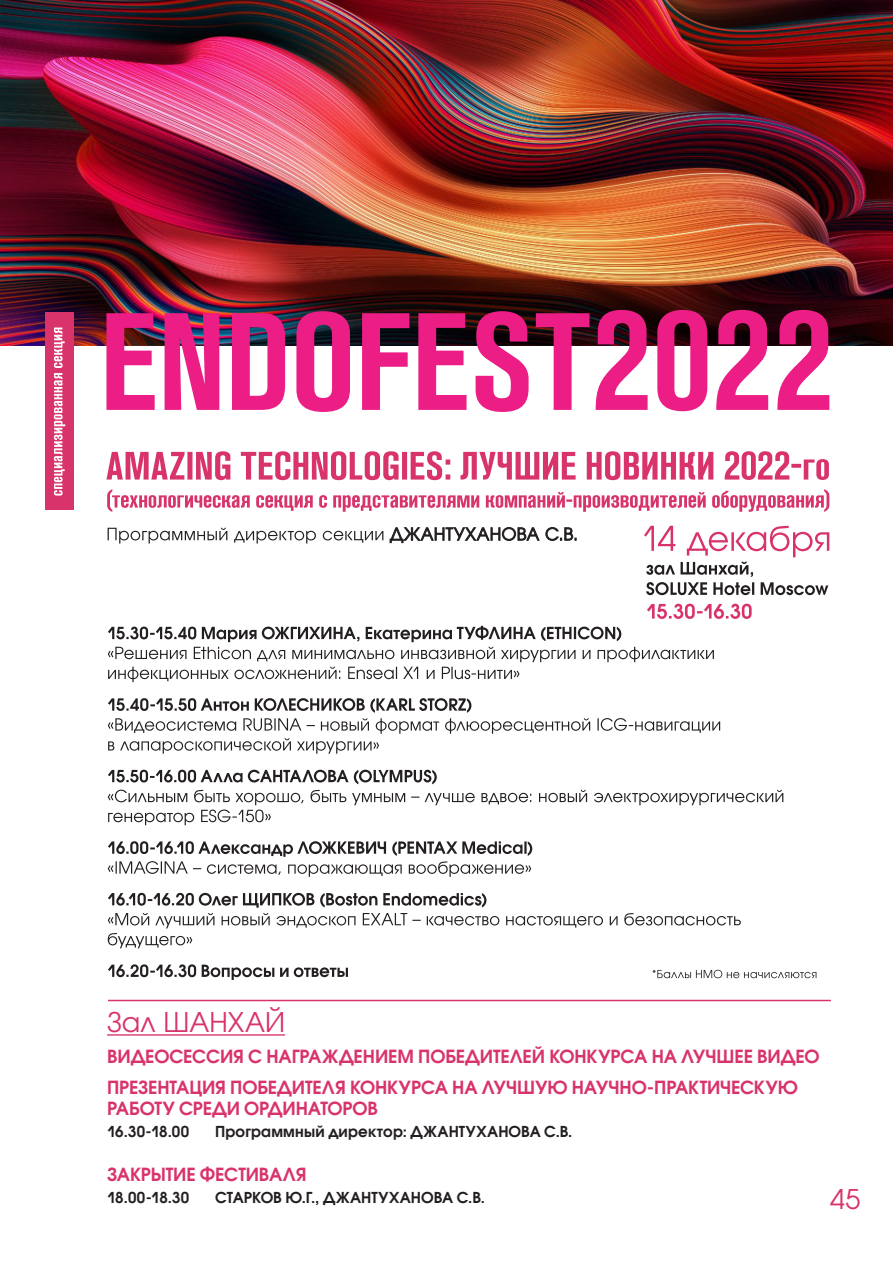
<style>
.page{position:relative;width:893px;height:1263px;background:#fff}
.page>*{position:absolute;margin:0;border:0;box-sizing:border-box;transform-origin:0 0}
.t1{font:27px "Avant Garde Gothic C";color:#d8336a}
.t2{font:700 18px/21.6px "Avant Garde Gothic C";letter-spacing:-.005em;color:#d8336a}
.t3{font:700 15px "Avant Garde Gothic C";letter-spacing:.01em;color:#231f20}
</style>
<div class="page">
<img style="left:0;top:0;width:893px;height:346px">
<svg style="left:390px;top:527px;width:186px;height:16px"></svg>
<svg style="left:108px;top:528px;width:275px;height:15px"></svg>
<svg style="left:107px;top:489px;width:722px;height:23px"></svg>
<svg style="left:106px;top:451px;width:723px;height:29px"></svg>
<svg style="left:647px;top:604px;width:105px;height:15px"></svg>
<svg style="left:652px;top:970px;width:164px;height:8px"></svg>
<svg style="left:108px;top:964px;width:240px;height:16px"></svg>
<svg style="left:108px;top:893px;width:633px;height:55px"></svg>
<svg style="left:108px;top:841px;width:424px;height:36px"></svg>
<svg style="left:108px;top:790px;width:675px;height:35px"></svg>
<svg style="left:108px;top:770px;width:329px;height:14px"></svg>
<svg style="left:108px;top:698px;width:612px;height:56px"></svg>
<svg style="left:108px;top:626px;width:606px;height:56px"></svg>
<svg style="left:106px;top:310px;width:723px;height:102px;fill:#ed1d86"></svg>
<svg style="left:644px;top:526px;width:185px;height:69px"></svg>
<div style="left:45px;top:313px;width:28px;height:197px;background:#d8336a"></div>
<svg style="left:54px;top:328px;width:11px;height:168px"></svg>
<hr style="left:108px;top:1000px;width:723px;height:1px;background:#d8336a">
<hr style="left:107px;top:1034px;width:178px;height:2px;background:#d8336a">
<p class="t1" style="left:107px;top:1006px;width:179px">Зал ШАНХАЙ</p>
<p class="t2" style="left:107px;top:1046px;width:714px">ВИДЕОСЕССИЯ С НАГРАЖДЕНИЕМ ПОБЕДИТЕЛЕЙ КОНКУРСА НА ЛУЧШЕЕ ВИДЕО</p>
<p class="t2" style="left:107px;top:1076px;width:692px">ПРЕЗЕНТАЦИЯ ПОБЕДИТЕЛЯ КОНКУРСА НА ЛУЧШУЮ НАУЧНО-ПРАКТИЧЕСКУЮ<br>РАБОТУ СРЕДИ ОРДИНАТОРОВ</p>
<p class="t3" style="left:107px;top:1123px;width:84px">16.30-18.00</p>
<p class="t3" style="left:215px;top:1123px;width:359px">Программный директор: ДЖАНТУХАНОВА С.В.</p>
<p class="t2" style="left:107px;top:1163px;width:201px">ЗАКРЫТИЕ ФЕСТИВАЛЯ</p>
<p class="t3" style="left:107px;top:1188px;width:84px">18.00-18.30</p>
<p class="t3" style="left:215px;top:1188px;width:271px">СТАРКОВ Ю.Г., ДЖАНТУХАНОВА С.В.</p>
<p class="t1" style="left:830px;top:1183px;width:32px">45</p>
</div>
